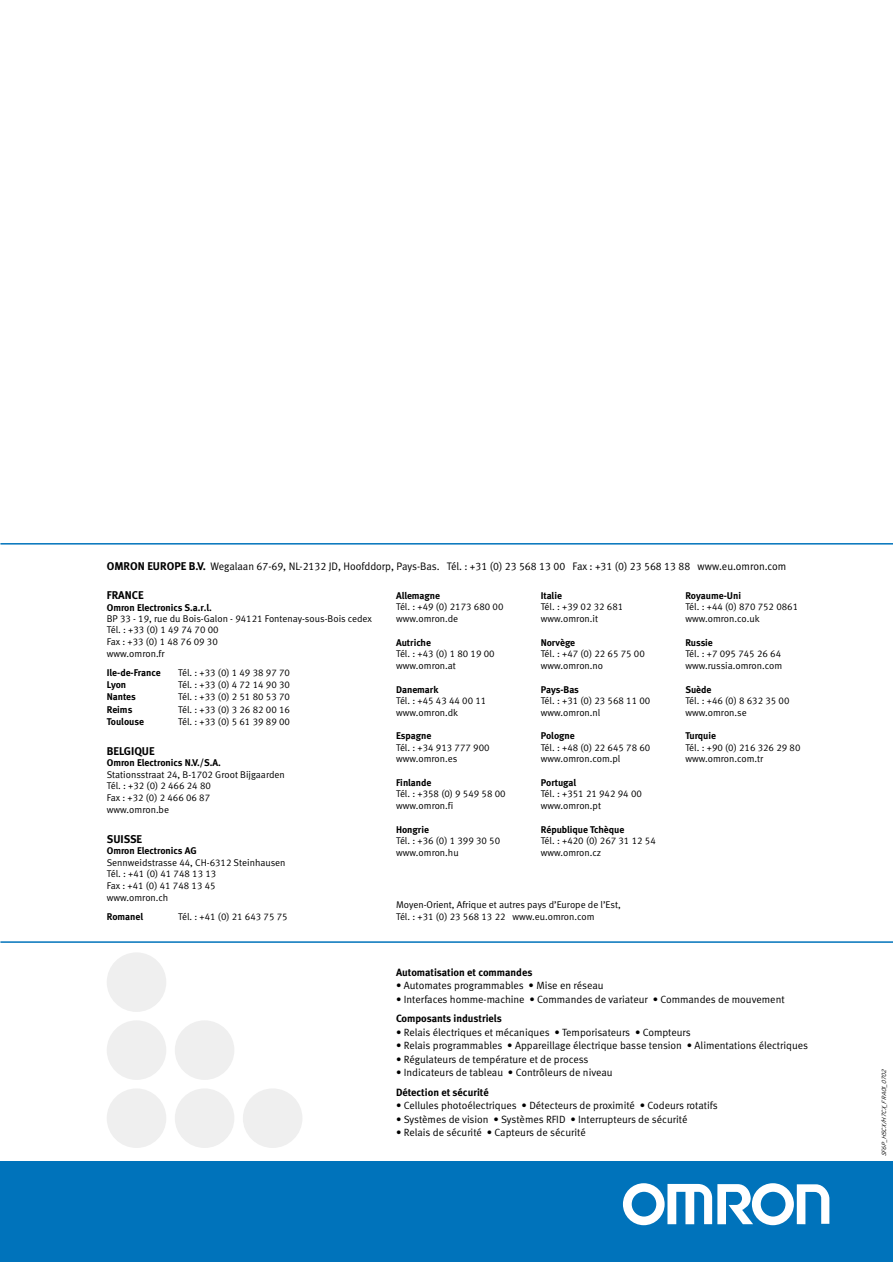
<style>
.page{position:relative;width:893px;height:1262px;background:#fff}
.page>*{position:absolute;margin:0;border:0;box-sizing:border-box;transform-origin:0 0}
.t1{font:700 11.25px "Meta";color:#000}
.t2{font:10.8px "Meta Normal LF";color:#000}
.t3{font:10.5px "Meta Normal LF";color:#000}
.t4{font:700 10.5px "Meta";color:#000}
.t5{font:9.75px/11.7px "Meta Normal LF";color:#000}
.t6{font:700 9.75px "Meta";color:#000}
.t7{font:italic 300 6px "Interstate";color:#000}
.s1{font-family:"Meta";font-weight:700;font-size:11.25px}
</style>
<div class="page">
<hr style="left:0;top:941px;width:892px;height:1px;background:#0073bb">
<hr style="left:0;top:543px;width:892px;height:1px;background:#0073bb">
<div style="left:0;top:1161px;width:892px;height:100px;background:#0073bb"></div>
<svg style="left:623px;top:1183px;width:206px;height:42px"></svg>
<div style="left:107px;top:1088px;width:59px;height:60px;background:#efefef;border-radius:50%"></div>
<div style="left:175px;top:1088px;width:59px;height:60px;background:#efefef;border-radius:50%"></div>
<div style="left:243px;top:1088px;width:59px;height:60px;background:#efefef;border-radius:50%"></div>
<div style="left:107px;top:1020px;width:59px;height:59px;background:#efefef;border-radius:50%"></div>
<div style="left:175px;top:1020px;width:59px;height:59px;background:#efefef;border-radius:50%"></div>
<div style="left:107px;top:952px;width:59px;height:60px;background:#efefef;border-radius:50%"></div>
<p class="t2" style="left:107px;top:562px;width:681px"><span class="s1">OMRON EUROPE B.V.</span> Wegalaan 67-69, NL-2132 JD, Hoofddorp, Pays-Bas. Tél. : +31 (0) 23 568 13 00 Fax : +31 (0) 23 568 13 88 www.eu.omron.com</p>
<p class="t1" style="left:107px;top:591px;width:38px">FRANCE</p>
<p class="t6" style="left:107px;top:603px;width:107px">Omron Electronics S.a.r.l.</p>
<p class="t5" style="left:107px;top:613px;width:267px">BP 33 - 19, rue du Bois-Galon - 94121 Fontenay-sous-Bois cedex<br>Tél. : +33 (0) 1 49 74 70 00<br>Fax : +33 (0) 1 48 76 09 30<br>www.omron.fr</p>
<p class="t6" style="left:107px;top:669px;width:55px">Ile-de-France</p>
<p class="t5" style="left:178px;top:667px;width:113px">Tél. : +33 (0) 1 49 38 97 70</p>
<p class="t6" style="left:107px;top:681px;width:21px">Lyon</p>
<p class="t5" style="left:178px;top:679px;width:113px">Tél. : +33 (0) 4 72 14 90 30</p>
<p class="t6" style="left:107px;top:693px;width:31px">Nantes</p>
<p class="t5" style="left:178px;top:692px;width:113px">Tél. : +33 (0) 2 51 80 53 70</p>
<p class="t6" style="left:107px;top:705px;width:27px">Reims</p>
<p class="t5" style="left:178px;top:704px;width:113px">Tél. : +33 (0) 3 26 82 00 16</p>
<p class="t6" style="left:107px;top:718px;width:39px">Toulouse</p>
<p class="t5" style="left:178px;top:716px;width:113px">Tél. : +33 (0) 5 61 39 89 00</p>
<p class="t1" style="left:107px;top:747px;width:49px">BELGIQUE</p>
<p class="t6" style="left:107px;top:759px;width:116px">Omron Electronics N.V./S.A.</p>
<p class="t5" style="left:107px;top:769px;width:179px">Stationsstraat 24, B-1702 Groot Bijgaarden<br>Tél. : +32 (0) 2 466 24 80<br>Fax : +32 (0) 2 466 06 87<br>www.omron.be</p>
<p class="t1" style="left:107px;top:835px;width:37px">SUISSE</p>
<p class="t6" style="left:107px;top:847px;width:91px">Omron Electronics AG</p>
<p class="t5" style="left:107px;top:857px;width:180px">Sennweidstrasse 44, CH-6312 Steinhausen<br>Tél. : +41 (0) 41 748 13 13<br>Fax : +41 (0) 41 748 13 45<br>www.omron.ch</p>
<p class="t6" style="left:107px;top:913px;width:38px">Romanel</p>
<p class="t5" style="left:178px;top:911px;width:111px">Tél. : +41 (0) 21 643 75 75</p>
<p class="t6" style="left:396px;top:592px;width:46px">Allemagne</p>
<p class="t5" style="left:396px;top:601px;width:109px">Tél. : +49 (0) 2173 680 00 www.omron.de</p>
<p class="t6" style="left:396px;top:639px;width:36px">Autriche</p>
<p class="t5" style="left:396px;top:648px;width:100px">Tél. : +43 (0) 1 80 19 00 www.omron.at</p>
<p class="t6" style="left:396px;top:686px;width:44px">Danemark</p>
<p class="t5" style="left:396px;top:695px;width:92px">Tél. : +45 43 44 00 11 www.omron.dk</p>
<p class="t6" style="left:396px;top:732px;width:37px">Espagne</p>
<p class="t5" style="left:396px;top:742px;width:95px">Tél. : +34 913 777 900 www.omron.es</p>
<p class="t6" style="left:396px;top:779px;width:37px">Finlande</p>
<p class="t5" style="left:396px;top:789px;width:111px">Tél. : +358 (0) 9 549 58 00 www.omron.fi</p>
<p class="t6" style="left:396px;top:826px;width:34px">Hongrie</p>
<p class="t5" style="left:396px;top:835px;width:106px">Tél. : +36 (0) 1 399 30 50 www.omron.hu</p>
<p class="t6" style="left:540px;top:592px;width:23px">Italie</p>
<p class="t5" style="left:540px;top:601px;width:84px">Tél. : +39 02 32 681 www.omron.it</p>
<p class="t6" style="left:540px;top:639px;width:36px">Norvège</p>
<p class="t5" style="left:540px;top:648px;width:106px">Tél. : +47 (0) 22 65 75 00 www.omron.no</p>
<p class="t6" style="left:540px;top:686px;width:40px">Pays-Bas</p>
<p class="t5" style="left:540px;top:695px;width:111px">Tél. : +31 (0) 23 568 11 00 www.omron.nl</p>
<p class="t6" style="left:540px;top:732px;width:36px">Pologne</p>
<p class="t5" style="left:540px;top:742px;width:111px">Tél. : +48 (0) 22 645 78 60 www.omron.com.pl</p>
<p class="t6" style="left:540px;top:779px;width:37px">Portugal</p>
<p class="t5" style="left:540px;top:789px;width:103px">Tél. : +351 21 942 94 00 www.omron.pt</p>
<p class="t6" style="left:540px;top:826px;width:85px">République Tchèque</p>
<p class="t5" style="left:540px;top:835px;width:117px">Tél. : +420 (0) 267 31 12 54 www.omron.cz</p>
<p class="t5" style="left:396px;top:900px;width:226px">Moyen-Orient, Afrique et autres pays d’Europe de l’Est,<br>Tél. : +31 (0) 23 568 13 22 www.eu.omron.com</p>
<p class="t6" style="left:685px;top:592px;width:57px">Royaume-Uni</p>
<p class="t5" style="left:685px;top:601px;width:114px">Tél. : +44 (0) 870 752 0861 www.omron.co.uk</p>
<p class="t6" style="left:685px;top:639px;width:29px">Russie</p>
<p class="t5" style="left:685px;top:648px;width:98px">Tél. : +7 095 745 26 64 www.russia.omron.com</p>
<p class="t6" style="left:685px;top:686px;width:28px">Suède</p>
<p class="t5" style="left:685px;top:695px;width:106px">Tél. : +46 (0) 8 632 35 00 www.omron.se</p>
<p class="t6" style="left:685px;top:732px;width:32px">Turquie</p>
<p class="t5" style="left:685px;top:742px;width:117px">Tél. : +90 (0) 216 326 29 80 www.omron.com.tr</p>
<p class="t4" style="left:396px;top:968px;width:138px">Automatisation et commandes</p>
<p class="t3" style="left:396px;top:981px;width:209px">• Automates programmables • Mise en réseau</p>
<p class="t3" style="left:396px;top:995px;width:390px">• Interfaces homme-machine • Commandes de variateur • Commandes de mouvement</p>
<p class="t4" style="left:396px;top:1015px;width:107px">Composants industriels</p>
<p class="t3" style="left:396px;top:1028px;width:296px">• Relais électriques et mécaniques • Temporisateurs • Compteurs</p>
<p class="t3" style="left:396px;top:1041px;width:413px">• Relais programmables • Appareillage électrique basse tension • Alimentations électriques</p>
<p class="t3" style="left:396px;top:1055px;width:194px">• Régulateurs de température et de process</p>
<p class="t3" style="left:396px;top:1068px;width:218px">• Indicateurs de tableau • Contrôleurs de niveau</p>
<p class="t4" style="left:396px;top:1088px;width:94px">Détection et sécurité</p>
<p class="t3" style="left:396px;top:1101px;width:323px">• Cellules photoélectriques • Détecteurs de proximité • Codeurs rotatifs</p>
<p class="t3" style="left:396px;top:1115px;width:293px">• Systèmes de vision • Systèmes RFID • Interrupteurs de sécurité</p>
<p class="t3" style="left:396px;top:1128px;width:191px">• Relais de sécurité • Capteurs de sécurité</p>
<p class="t7" style="left:881px;top:1156px;width:90px;rotate:-90deg">SF6P_H5CX/H7CX_FRA01_0702</p>
</div>
